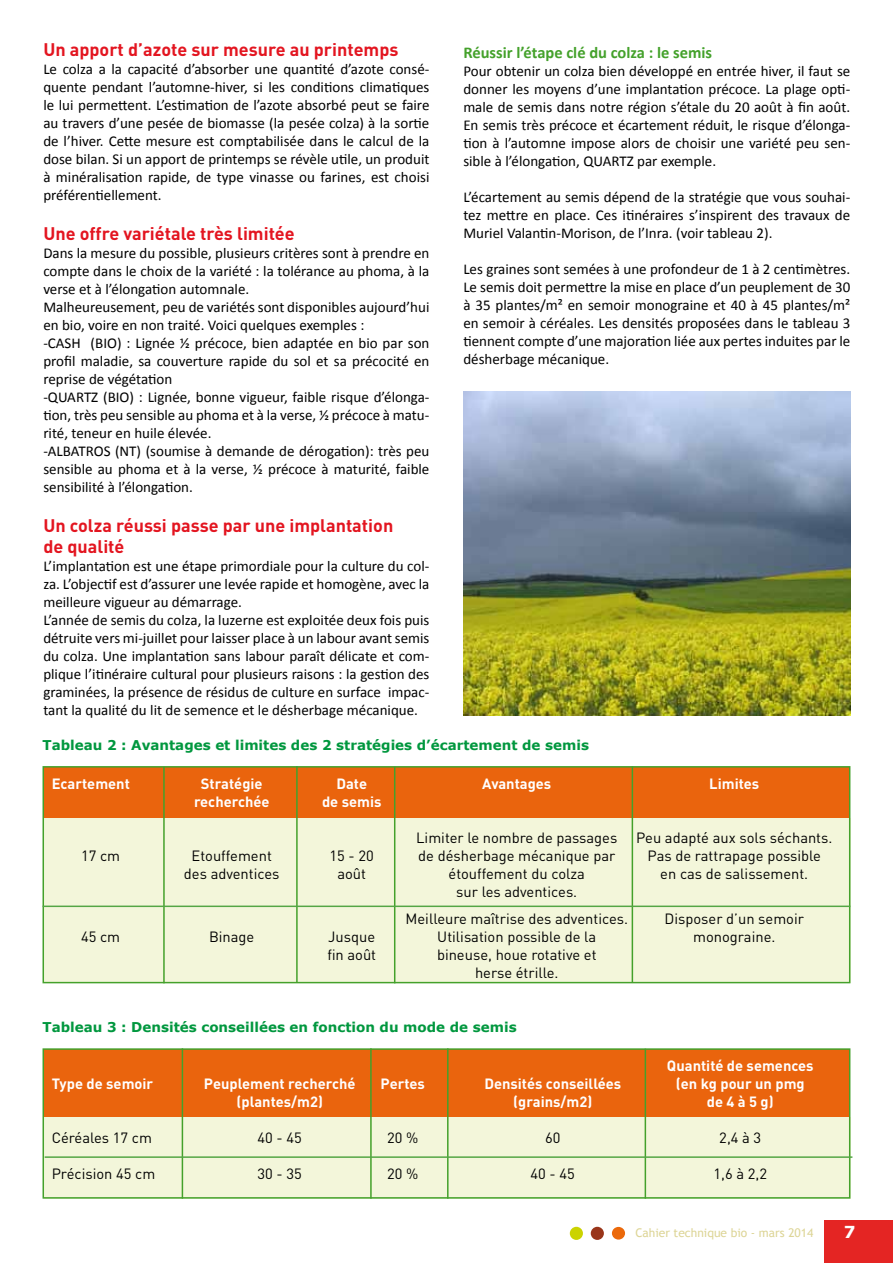
<style>
.page{position:relative;width:893px;height:1263px;background:#fff}
.page>*{position:absolute;margin:0;border:0;box-sizing:border-box;transform-origin:0 0}
.t1{font:700 18px/21.6px "DIN Pro";color:#e31520}
.t2{font:700 16.5px "Calibri";color:#44a12b}
.t3{font:700 16.5px "Verdana";color:#fff}
.t4{font:15px/18px "Calibri";color:#000;text-align:justify}
.t5{font:14.7px/27px "DIN Pro";color:#000;text-align:center}
.t6{font:700 14.7px "DIN Pro";color:#fff}
.t7{font:700 13.5px "Verdana";color:#00973e}
.t8{font:12px "Trebuchet MS";color:#ddd597}
</style>
<div class="page">
<div style="left:824px;top:1220px;width:69px;height:43px;background:#e42523"></div>
<div style="left:591px;top:1227px;width:13px;height:13px;background:#99351a;border-radius:50%"></div>
<div style="left:612px;top:1227px;width:13px;height:12px;background:#eb690b;border-radius:50%"></div>
<div style="left:570px;top:1227px;width:13px;height:13px;background:#cbd300;border-radius:50%"></div>
<div style="left:43px;top:1117px;width:807px;height:81px;background:#f3f6da"></div>
<div style="left:43px;top:819px;width:807px;height:164px;background:#f3f6da"></div>
<div style="left:43px;top:767px;width:807px;height:50px;background:#ea640d"></div>
<hr style="left:163px;top:767px;width:2px;height:216px;background:#44a12b">
<hr style="left:296px;top:766px;width:2px;height:216px;background:#44a12b">
<div style="left:43px;top:766px;width:807px;height:217px;border:2px solid #44a12b"></div>
<hr style="left:394px;top:767px;width:1px;height:216px;background:#44a12b">
<hr style="left:632px;top:766px;width:1px;height:217px;background:#44a12b">
<hr style="left:43px;top:905px;width:807px;height:2px;background:#54a645">
<div style="left:43px;top:1049px;width:807px;height:67px;background:#ea640d"></div>
<hr style="left:182px;top:1048px;width:1px;height:150px;background:#44a12b">
<div style="left:43px;top:1048px;width:807px;height:150px;border:2px solid #44a12b"></div>
<hr style="left:370px;top:1048px;width:2px;height:150px;background:#44a12b">
<hr style="left:645px;top:1049px;width:1px;height:149px;background:#44a12b">
<hr style="left:447px;top:1048px;width:2px;height:150px;background:#44a12b">
<img style="left:463px;top:391px;width:387px;height:324px">
<hr style="left:45px;top:1156px;width:807px;height:2px;background:#54a645">
<p class="t1" style="left:43px;top:38px;width:357px">Un apport d’azote sur mesure au printemps</p>
<p class="t4" style="left:43px;top:60px;width:388px">Le colza a la capacité d’absorber une quantité d’azote consé&shy;quente pendant l’automne-hiver, si les conditions climatiques le lui permettent. L’estimation de l’azote absorbé peut se faire au travers d’une pesée de biomasse (la pesée colza) à la sortie de l’hiver. Cette mesure est comptabilisée dans le calcul de la dose bilan. Si un apport de printemps se révèle utile, un produit à minéralisation rapide, de type vinasse ou farines, est choisi préférentiellement.</p>
<p class="t1" style="left:43px;top:222px;width:253px">Une offre variétale très limitée</p>
<p class="t4" style="left:43px;top:244px;width:388px;text-align:left">Dans la mesure du possible, plusieurs critères sont à prendre en compte dans le choix de la variété : la tolérance au phoma, à la verse et à l’élongation automnale.<br>Malheureusement, peu de variétés sont disponibles aujourd’hui en bio, voire en non traité. Voici quelques exemples :<br>-CASH (BIO) : Lignée ½ précoce, bien adaptée en bio par son profil maladie, sa couverture rapide du sol et sa précocité en reprise de végétation<br>-QUARTZ (BIO) : Lignée, bonne vigueur, faible risque d’élonga&shy;tion, très peu sensible au phoma et à la verse, ½ précoce à matu&shy;rité, teneur en huile élevée.<br>-ALBATROS (NT) (soumise à demande de dérogation): très peu sensible au phoma et à la verse, ½ précoce à maturité, faible sensibilité à l’élongation.</p>
<p class="t1" style="left:43px;top:513px;width:351px">Un colza réussi passe par une implantation de qualité</p>
<p class="t4" style="left:43px;top:557px;width:388px;text-align:left">L’implantation est une étape primordiale pour la culture du col&shy;za. L’objectif est d’assurer une levée rapide et homogène, avec la meilleure vigueur au démarrage.<br>L’année de semis du colza, la luzerne est exploitée deux fois puis détruite vers mi-juillet pour laisser place à un labour avant semis du colza. Une implantation sans labour paraît délicate et com&shy;plique l’itinéraire cultural pour plusieurs raisons : la gestion des graminées, la présence de résidus de culture en surface impac&shy;tant la qualité du lit de semence et le désherbage mécanique.</p>
<p class="t2" style="left:463px;top:42px;width:250px">Réussir l’étape clé du colza : le semis</p>
<p class="t4" style="left:463px;top:62px;width:388px">Pour obtenir un colza bien développé en entrée hiver, il faut se donner les moyens d’une implantation précoce. La plage opti&shy;male de semis dans notre région s’étale du 20 août à fin août.<br>En semis très précoce et écartement réduit, le risque d’élonga&shy;tion à l’automne impose alors de choisir une variété peu sen&shy;sible à l’élongation, QUARTZ par exemple.</p>
<p class="t4" style="left:463px;top:188px;width:388px">L’écartement au semis dépend de la stratégie que vous souhai&shy;tez mettre en place. Ces itinéraires s’inspirent des travaux de Muriel Valantin-Morison, de l’Inra. (voir tableau 2).</p>
<p class="t4" style="left:463px;top:260px;width:388px">Les graines sont semées à une profondeur de 1 à 2 centimètres.<br>Le semis doit permettre la mise en place d’un peuplement de 30 à 35 plantes/m² en semoir monograine et 40 à 45 plantes/m² en semoir à céréales. Les densités proposées dans le tableau 3 tiennent compte d’une majoration liée aux pertes induites par le désherbage mécanique.</p>
<p class="t7" style="left:43px;top:735px;width:548px">Tableau 2 : Avantages et limites des 2 stratégies d’écartement de semis</p>
<p class="t6" style="left:52px;top:773px;width:80px">Ecartement</p>
<p class="t6" style="left:201px;top:773px;width:63px">Stratégie</p>
<p class="t6" style="left:336px;top:773px;width:32px">Date</p>
<p class="t6" style="left:482px;top:773px;width:70px">Avantages</p>
<p class="t6" style="left:709px;top:773px;width:51px">Limites</p>
<p class="t6" style="left:194px;top:791px;width:77px">recherchée</p>
<p class="t6" style="left:322px;top:791px;width:61px">de semis</p>
<p class="t5" style="left:416px;top:823px;width:203px">Limiter le nombre de passages</p>
<p class="t5" style="left:636px;top:823px;width:198px">Peu adapté aux sols séchants.</p>
<p class="t5" style="left:81px;top:841px;width:41px">17 cm</p>
<p class="t5" style="left:192px;top:841px;width:82px">Etouffement</p>
<p class="t5" style="left:330px;top:841px;width:46px">15 - 20</p>
<p class="t5" style="left:418px;top:841px;width:199px">de désherbage mécanique par</p>
<p class="t5" style="left:648px;top:841px;width:175px">Pas de rattrapage possible</p>
<p class="t5" style="left:184px;top:859px;width:97px">des adventices</p>
<p class="t5" style="left:337px;top:859px;width:30px">août</p>
<p class="t5" style="left:449px;top:859px;width:138px">étouffement du colza</p>
<p class="t5" style="left:660px;top:859px;width:149px">en cas de salissement.</p>
<p class="t5" style="left:405px;top:877px;width:224px">sur les adventices.<br>Meilleure maîtrise des adventices.</p>
<p class="t5" style="left:665px;top:904px;width:141px">Disposer d’un semoir</p>
<p class="t5" style="left:81px;top:922px;width:41px">45 cm</p>
<p class="t5" style="left:209px;top:922px;width:47px">Binage</p>
<p class="t5" style="left:328px;top:922px;width:48px">Jusque</p>
<p class="t5" style="left:437px;top:922px;width:160px">Utilisation possible de la</p>
<p class="t5" style="left:693px;top:922px;width:84px">monograine.</p>
<p class="t5" style="left:327px;top:940px;width:50px">fin août</p>
<p class="t5" style="left:437px;top:945px;width:161px;line-height:18px">bineuse, houe rotative et herse étrille.</p>
<p class="t7" style="left:43px;top:1018px;width:476px">Tableau 3 : Densités conseillées en fonction du mode de semis</p>
<p class="t6" style="left:667px;top:1056px;width:148px">Quantité de semences</p>
<p class="t6" style="left:52px;top:1074px;width:103px">Type de semoir</p>
<p class="t6" style="left:204px;top:1074px;width:153px">Peuplement recherché</p>
<p class="t6" style="left:381px;top:1074px;width:46px">Pertes</p>
<p class="t6" style="left:484px;top:1074px;width:138px">Densités conseillées</p>
<p class="t6" style="left:676px;top:1074px;width:130px">(en kg pour un pmg</p>
<p class="t6" style="left:236px;top:1092px;width:88px">(plantes/m2)</p>
<p class="t6" style="left:513px;top:1092px;width:81px">(grains/m2)</p>
<p class="t6" style="left:707px;top:1092px;width:68px">de 4 à 5 g)</p>
<p class="t5" style="left:52px;top:1123px;width:102px">Céréales 17 cm</p>
<p class="t5" style="left:258px;top:1123px;width:46px">40 - 45</p>
<p class="t5" style="left:387px;top:1123px;width:33px">20 %</p>
<p class="t5" style="left:545px;top:1123px;width:17px">60</p>
<p class="t5" style="left:719px;top:1123px;width:43px">2,4 à 3</p>
<p class="t5" style="left:52px;top:1159px;width:105px">Précision 45 cm</p>
<p class="t5" style="left:258px;top:1159px;width:46px">30 - 35</p>
<p class="t5" style="left:387px;top:1159px;width:33px">20 %</p>
<p class="t5" style="left:531px;top:1159px;width:46px">40 - 45</p>
<p class="t5" style="left:713px;top:1159px;width:55px">1,6 à 2,2</p>
<p class="t8" style="left:635px;top:1225px;width:180px">Cahier technique bio - mars 2014</p>
<p class="t3" style="left:844px;top:1220px;width:13px">7</p>
</div>
